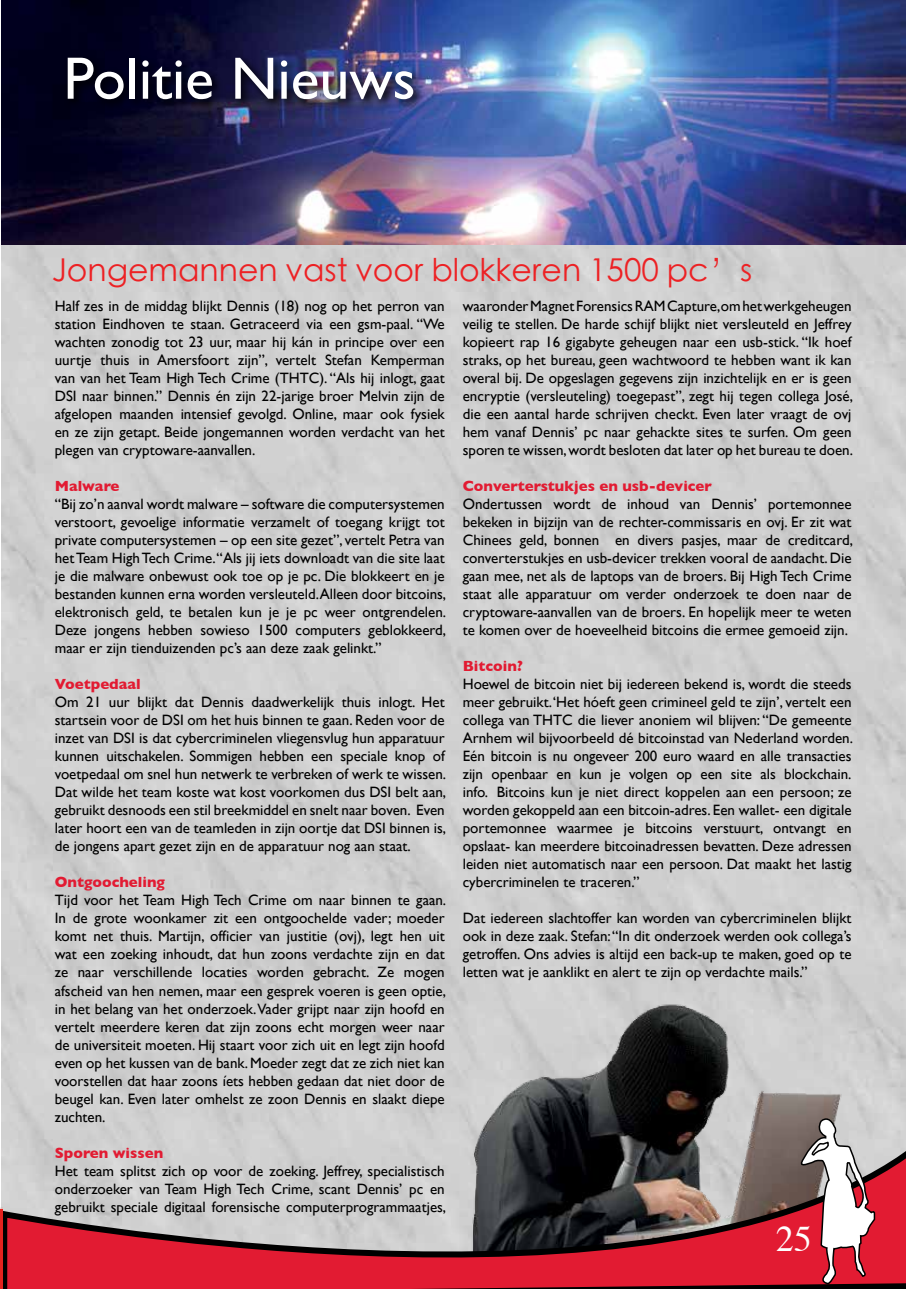
<style>
.page{position:relative;width:906px;height:1289px;background:#fff}
.page>*{position:absolute;margin:0;border:0;box-sizing:border-box;transform-origin:0 0}
.t1{font:60px "Gill Sans";color:#fff}
.t2{font:36px "Times";color:#fff}
.t3{font:300 31.5px "ST Heiti TC";color:#ed2124}
.t4{font:15px/18px "Gill Sans";color:#000;text-align:justify}
.t5{font:700 15px "Gill Sans";color:#e21b32}
</style>
<div class="page">
<img style="left:1px;top:0;width:905px;height:1134px">
<img style="left:461px;top:994px;width:391px;height:140px">
<img style="left:2px;top:0;width:904px;height:244px">
<div style="left:64px;top:54px;width:362px;height:58px;background:#000;opacity:.95"></div>
<svg style="left:2px;top:1134px;width:904px;height:154px"></svg>
<svg style="left:799px;top:1115px;width:77px;height:173px"></svg>
<img style="left:0;top:106px;width:2px;height:1182px">
<h1 class="t1" style="left:64px;top:43px;width:354px">Politie Nieuws</h1>
<h3 class="t3" style="left:52px;top:244px;width:702px">Jongemannen vast voor blokkeren 1500 pc’s</h3>
<p class="t4" style="left:55px;top:297px;width:391px">Half zes in de middag blijkt Dennis (18) nog op het perron van station Eindhoven te staan. Getraceerd via een gsm-paal. “We wachten zonodig tot 23 uur, maar hij kán in principe over een uurtje thuis in Amersfoort zijn”, vertelt Stefan Kemperman van van het Team High Tech Crime (THTC). “Als hij inlogt, gaat DSI naar binnen.” Dennis én zijn 22-jarige broer Melvin zijn de afgelopen maanden intensief gevolgd. Online, maar ook fysiek en ze zijn getapt. Beide jongemannen worden verdacht van het plegen van cryptoware-aanvallen.</p>
<p class="t5" style="left:55px;top:474px;width:66px">Malware</p>
<p class="t4" style="left:55px;top:495px;width:393px">“Bij zo’n aanval wordt malware – software die computersystemen verstoort, gevoelige informatie verzamelt of toegang krijgt tot private computersystemen – op een site gezet”, vertelt Petra van het Team High Tech Crime.“Als jij iets downloadt van die site laat je die malware onbewust ook toe op je pc. Die blokkeert en je bestanden kunnen erna worden versleuteld.Alleen door bitcoins, elektronisch geld, te betalen kun je je pc weer ontgrendelen.<br>Deze jongens hebben sowieso 1500 computers geblokkeerd, maar er zijn tienduizenden pc’s aan deze zaak gelinkt.”</p>
<p class="t5" style="left:55px;top:672px;width:87px">Voetpedaal</p>
<p class="t4" style="left:55px;top:693px;width:393px">Om 21 uur blijkt dat Dennis daadwerkelijk thuis inlogt. Het startsein voor de DSI om het huis binnen te gaan. Reden voor de inzet van DSI is dat cybercriminelen vliegensvlug hun apparatuur kunnen uitschakelen. Sommigen hebben een speciale knop of voetpedaal om snel hun netwerk te verbreken of werk te wissen.<br>Dat wilde het team koste wat kost voorkomen dus DSI belt aan, gebruikt desnoods een stil breekmiddel en snelt naar boven. Even later hoort een van de teamleden in zijn oortje dat DSI binnen is, de jongens apart gezet zijn en de apparatuur nog aan staat.</p>
<p class="t5" style="left:55px;top:870px;width:112px">Ontgoocheling</p>
<p class="t4" style="left:55px;top:891px;width:393px">Tijd voor het Team High Tech Crime om naar binnen te gaan.<br>In de grote woonkamer zit een ontgoochelde vader; moeder komt net thuis. Martijn, officier van justitie (ovj), legt hen uit wat een zoeking inhoudt, dat hun zoons verdachte zijn en dat ze naar verschillende locaties worden gebracht. Ze mogen afscheid van hen nemen, maar een gesprek voeren is geen optie, in het belang van het onderzoek. Vader grijpt naar zijn hoofd en vertelt meerdere keren dat zijn zoons echt morgen weer naar de universiteit moeten. Hij staart voor zich uit en legt zijn hoofd even op het kussen van de bank. Moeder zegt dat ze zich niet kan voorstellen dat haar zoons íets hebben gedaan dat niet door de beugel kan. Even later omhelst ze zoon Dennis en slaakt diepe zuchten.</p>
<p class="t5" style="left:55px;top:1140px;width:110px">Sporen wissen</p>
<p class="t4" style="left:55px;top:1161px;width:393px">Het team splitst zich op voor de zoeking. Jeffrey, specialistisch onderzoeker van Team High Tech Crime, scant Dennis’ pc en gebruikt speciale digitaal forensische computerprogrammaatjes,</p>
<p class="t4" style="left:463px;top:297px;width:392px">waaronder Magnet Forensics RAM Capture,om het werkgeheugen veilig te stellen. De harde schijf blijkt niet versleuteld en Jeffrey kopieert rap 16 gigabyte geheugen naar een usb-stick. “Ik hoef straks, op het bureau, geen wachtwoord te hebben want ik kan overal bij. De opgeslagen gegevens zijn inzichtelijk en er is geen encryptie (versleuteling) toegepast”, zegt hij tegen collega José, die een aantal harde schrijven checkt. Even later vraagt de ovj hem vanaf Dennis’ pc naar gehackte sites te surfen. Om geen sporen te wissen, wordt besloten dat later op het bureau te doen.</p>
<p class="t5" style="left:463px;top:474px;width:251px">Converterstukjes en usb-devicer</p>
<p class="t4" style="left:463px;top:495px;width:392px">Ondertussen wordt de inhoud van Dennis’ portemonnee bekeken in bijzijn van de rechter-commissaris en ovj. Er zit wat Chinees geld, bonnen en divers pasjes, maar de creditcard, converterstukjes en usb-devicer trekken vooral de aandacht. Die gaan mee, net als de laptops van de broers. Bij High Tech Crime staat alle apparatuur om verder onderzoek te doen naar de cryptoware-aanvallen van de broers. En hopelijk meer te weten te komen over de hoeveelheid bitcoins die ermee gemoeid zijn.</p>
<p class="t5" style="left:463px;top:654px;width:62px">Bitcoin?</p>
<p class="t4" style="left:463px;top:675px;width:392px">Hoewel de bitcoin niet bij iedereen bekend is, wordt die steeds meer gebruikt. ‘Het hóeft geen crimineel geld te zijn’, vertelt een collega van THTC die liever anoniem wil blijven: “De gemeente Arnhem wil bijvoorbeeld dé bitcoinstad van Nederland worden.<br>Eén bitcoin is nu ongeveer 200 euro waard en alle transacties zijn openbaar en kun je volgen op een site als blockchain. info. Bitcoins kun je niet direct koppelen aan een persoon; ze worden gekoppeld aan een bitcoin-adres. Een wallet- een digitale portemonnee waarmee je bitcoins verstuurt, ontvangt en opslaat- kan meerdere bitcoinadressen bevatten. Deze adressen leiden niet automatisch naar een persoon. Dat maakt het lastig cybercriminelen te traceren.”</p>
<p class="t4" style="left:463px;top:909px;width:390px">Dat iedereen slachtoffer kan worden van cybercriminelen blijkt ook in deze zaak. Stefan: “In dit onderzoek werden ook collega’s getroffen. Ons advies is altijd een back-up te maken, goed op te letten wat je aanklikt en alert te zijn op verdachte mails.”</p>
<h2 class="t2" style="left:776px;top:1205px;width:37px">25</h2>
<h2 class="t2" style="left:764px;top:1219px;width:37px">25</h2>
</div>
